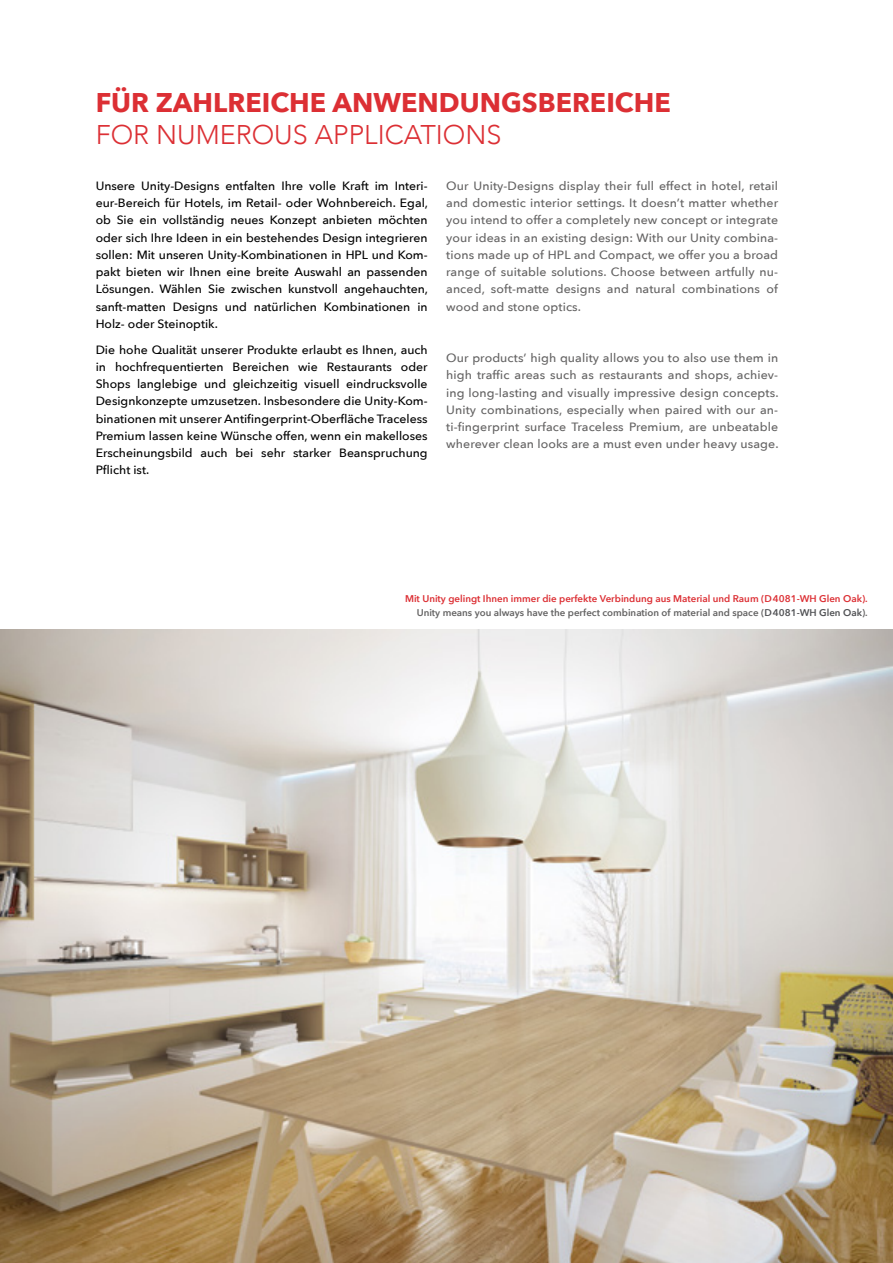
<style>
.page{position:relative;width:893px;height:1263px;background:#fff}
.page>*{position:absolute;margin:0;border:0;box-sizing:border-box;transform-origin:0 0}
.t1{font:700 27px "Avenir Next";color:#dc2f34}
.t2{font:300 27px "Avenir";color:#dc2f34}
.t3{font:500 12px/17.2px "Avenir Next";color:#000;text-align:justify}
.t4{font:500 12px/17.2px "Avenir Next";letter-spacing:.01em;color:#646363;text-align:justify}
.t5{font:600 9.75px/13.5px "Avenir Next";color:#dc2f34;text-align:right}
.s1{color:#646363}
.s2{color:#505154}
</style>
<div class="page">
<img style="left:0;top:629px;width:893px;height:634px">
<h1 class="t1" style="left:96px;top:79px;width:577px">FÜR ZAHLREICHE ANWENDUNGSBEREICHE</h1>
<h1 class="t2" style="left:96px;top:119px;width:407px">FOR NUMEROUS APPLICATIONS</h1>
<p class="t3" style="left:96px;top:177px;width:334px">Unsere Unity-Designs entfalten Ihre volle Kraft im Interi&shy;eur-Bereich für Hotels, im Retail- oder Wohnbereich. Egal, ob Sie ein vollständig neues Konzept anbieten möchten oder sich Ihre Ideen in ein bestehendes Design integrieren sollen: Mit unseren Unity-Kombinationen in HPL und Kom&shy;pakt bieten wir Ihnen eine breite Auswahl an passenden Lösungen. Wählen Sie zwischen kunstvoll angehauchten, sanft-matten Designs und natürlichen Kombinationen in Holz- oder Steinoptik.</p>
<p class="t3" style="left:96px;top:340px;width:333px">Die hohe Qualität unserer Produkte erlaubt es Ihnen, auch in hochfrequentierten Bereichen wie Restaurants oder Shops langlebige und gleichzeitig visuell eindrucksvolle Designkonzepte umzusetzen. Insbesondere die Unity-Kom&shy;binationen mit unserer Antifingerprint-Oberfläche Traceless Premium lassen keine Wünsche offen, wenn ein makelloses Erscheinungsbild auch bei sehr starker Beanspruchung Pflicht ist.</p>
<p class="t4" style="left:446px;top:177px;width:334px">Our Unity-Designs display their full effect in hotel, retail and domestic interior settings. It doesn’t matter whether you intend to offer a completely new concept or integrate your ideas in an existing design: With our Unity combina&shy;tions made up of HPL and Compact, we offer you a broad range of suitable solutions. Choose between artfully nu&shy;anced, soft-matte designs and natural combinations of wood and stone optics.</p>
<p class="t4" style="left:446px;top:349px;width:334px">Our products’ high quality allows you to also use them in high traffic areas such as restaurants and shops, achiev&shy;ing long-lasting and visually impressive design concepts.<br>Unity combinations, especially when paired with our an&shy;ti-fingerprint surface Traceless Premium, are unbeatable wherever clean looks are a must even under heavy usage.</p>
<p class="t5" style="left:405px;top:592px;width:464px">Mit Unity gelingt Ihnen immer die perfekte Verbindung aus Material und Raum (D4081-WH Glen Oak).<br><span class="s1">Unity means you always have the perfect combination of material and space (</span><span class="s2">D4081-WH Glen Oak</span><span class="s1">).</span></p>
</div>
